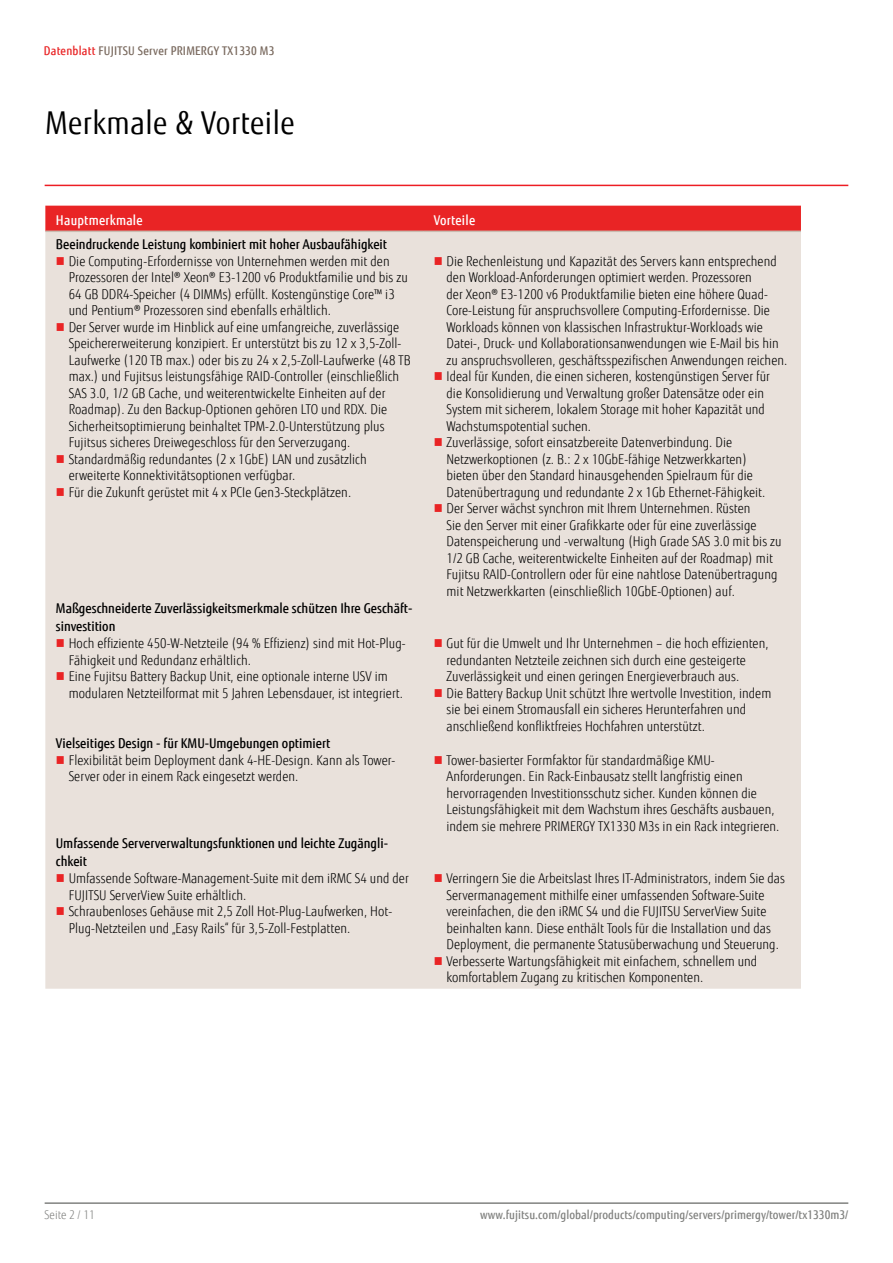
<style>
.page{position:relative;width:893px;height:1263px;background:#fff}
.page>*{position:absolute;margin:0;border:0;box-sizing:border-box;transform-origin:0 0}
.t1{font:31.5px "Fujitsu Sans";letter-spacing:.02em;color:#000;scale:.9 1}
.t2{font:300 13.5px/16.5px "Fujitsu Sans";letter-spacing:.005em;color:#000;scale:.9 1}
.t3{font:500 13.5px/18.1px "Fujitsu Sans";color:#000;scale:.9 1}
.t4{font:500 13.5px "Fujitsu Sans";letter-spacing:.02em;color:#fff;scale:.9 1}
.t5{font:500 12px "Fujitsu Sans";letter-spacing:.005em;color:#818280;scale:.9 1}
.t6{font:500 12px "Fujitsu Sans";letter-spacing:.02em;color:#79695e;scale:.9 1}
.t7{font:300 12px "Fujitsu Sans";letter-spacing:.005em;color:#818280;scale:.9 1}
.s1{color:#e92425}
</style>
<div class="page">
<hr style="left:45px;top:1202px;width:803px;height:2px;background:#818280">
<div style="left:45px;top:206px;width:756px;height:25px;background:#e92425"></div>
<div style="left:45px;top:232px;width:756px;height:757px;background:#e9e1db"></div>
<hr style="left:45px;top:231px;width:378px;height:1px;background:#c9bbb0">
<hr style="left:423px;top:231px;width:378px;height:1px;background:#c9bbb0">
<hr style="left:45px;top:185px;width:803px;height:1px;background:#ed1d24">
<svg style="left:57px;top:257px;width:7px;height:8px"></svg>
<svg style="left:57px;top:323px;width:7px;height:8px"></svg>
<svg style="left:57px;top:455px;width:7px;height:8px"></svg>
<svg style="left:57px;top:488px;width:7px;height:8px"></svg>
<svg style="left:435px;top:257px;width:7px;height:8px"></svg>
<svg style="left:435px;top:372px;width:7px;height:8px"></svg>
<svg style="left:435px;top:438px;width:7px;height:8px"></svg>
<svg style="left:435px;top:504px;width:7px;height:8px"></svg>
<svg style="left:57px;top:639px;width:7px;height:8px"></svg>
<svg style="left:57px;top:672px;width:7px;height:8px"></svg>
<svg style="left:435px;top:639px;width:7px;height:8px"></svg>
<svg style="left:435px;top:689px;width:7px;height:8px"></svg>
<svg style="left:57px;top:756px;width:7px;height:8px"></svg>
<svg style="left:435px;top:756px;width:7px;height:8px"></svg>
<svg style="left:57px;top:874px;width:7px;height:8px"></svg>
<svg style="left:57px;top:907px;width:7px;height:8px"></svg>
<svg style="left:435px;top:874px;width:7px;height:8px"></svg>
<svg style="left:435px;top:957px;width:7px;height:8px"></svg>
<p class="t6" style="left:44px;top:43px;width:258px"><span class="s1">Datenblatt</span> FUJITSU Server PRIMERGY TX1330 M3</p>
<h1 class="t1" style="left:45px;top:104px;width:279px">Merkmale &amp; Vorteile</h1>
<p class="t4" style="left:56px;top:212px;width:98px">Hauptmerkmale</p>
<p class="t4" style="left:434px;top:212px;width:48px">Vorteile</p>
<p class="t3" style="left:56px;top:235px;width:369px">Beeindruckende Leistung kombiniert mit hoher Ausbaufähigkeit</p>
<p class="t2" style="left:69px;top:253px;width:381px">Die Computing-Erfordernisse von Unternehmen werden mit den Prozessoren der Intel® Xeon® E3-1200 v6 Produktfamilie und bis zu 64 GB DDR4-Speicher (4 DIMMs) erfüllt. Kostengünstige Core™ i3 und Pentium® Prozessoren sind ebenfalls erhältlich.<br>Der Server wurde im Hinblick auf eine umfangreiche, zuverlässige Speichererweiterung konzipiert. Er unterstützt bis zu 12 x 3,5-Zoll-Laufwerke (120 TB max.) oder bis zu 24 x 2,5-Zoll-Laufwerke (48 TB max.) und Fujitsus leistungsfähige RAID-Controller (einschließlich SAS 3.0, 1/2 GB Cache, und weiterentwickelte Einheiten auf der Roadmap). Zu den Backup-Optionen gehören LTO und RDX. Die Sicherheitsoptimierung beinhaltet TPM-2.0-Unterstützung plus Fujitsus sicheres Dreiwegeschloss für den Serverzugang.<br>Standardmäßig redundantes (2 x 1GbE) LAN und zusätzlich erweiterte Konnektivitätsoptionen verfügbar.<br>Für die Zukunft gerüstet mit 4 x PCIe Gen3-Steckplätzen.</p>
<p class="t2" style="left:447px;top:253px;width:380px">Die Rechenleistung und Kapazität des Servers kann entsprechend den Workload-Anforderungen optimiert werden. Prozessoren<br>der Xeon® E3-1200 v6 Produktfamilie bieten eine höhere Quad-Core-Leistung für anspruchsvollere Computing-Erfordernisse. Die Workloads können von klassischen Infrastruktur-Workloads wie Datei-, Druck- und Kollaborationsanwendungen wie E-Mail bis hin zu anspruchsvolleren, geschäftsspezifischen Anwendungen reichen.<br>Ideal für Kunden, die einen sicheren, kostengünstigen Server für die Konsolidierung und Verwaltung großer Datensätze oder ein System mit sicherem, lokalem Storage mit hoher Kapazität und Wachstumspotential suchen.<br>Zuverlässige, sofort einsatzbereite Datenverbindung. Die Netzwerkoptionen (z. B.: 2 x 10GbE-fähige Netzwerkkarten)<br>bieten über den Standard hinausgehenden Spielraum für die Datenübertragung und redundante 2 x 1Gb Ethernet-Fähigkeit.<br>Der Server wächst synchron mit Ihrem Unternehmen. Rüsten<br>Sie den Server mit einer Grafikkarte oder für eine zuverlässige Datenspeicherung und -verwaltung (High Grade SAS 3.0 mit bis zu 1/2 GB Cache, weiterentwickelte Einheiten auf der Roadmap) mit Fujitsu RAID-Controllern oder für eine nahtlose Datenübertragung mit Netzwerkkarten (einschließlich 10GbE-Optionen) auf.</p>
<p class="t3" style="left:56px;top:599px;width:398px">Maßgeschneiderte Zuverlässigkeitsmerkmale schützen Ihre Geschäft&shy;sinvestition</p>
<p class="t2" style="left:69px;top:635px;width:376px">Hoch effiziente 450-W-Netzteile (94 % Effizienz) sind mit Hot-Plug-Fähigkeit und Redundanz erhältlich.<br>Eine Fujitsu Battery Backup Unit, eine optionale interne USV im modularen Netzteilformat mit 5 Jahren Lebensdauer, ist integriert.</p>
<p class="t2" style="left:447px;top:635px;width:362px">Gut für die Umwelt und Ihr Unternehmen – die hoch effizienten, redundanten Netzteile zeichnen sich durch eine gesteigerte Zuverlässigkeit und einen geringen Energieverbrauch aus.<br>Die Battery Backup Unit schützt Ihre wertvolle Investition, indem sie bei einem Stromausfall ein sicheres Herunterfahren und anschließend konfliktfreies Hochfahren unterstützt.</p>
<p class="t3" style="left:56px;top:734px;width:306px">Vielseitiges Design - für KMU-Umgebungen optimiert</p>
<p class="t2" style="left:69px;top:752px;width:364px">Flexibilität beim Deployment dank 4-HE-Design. Kann als Tower-<br>Server oder in einem Rack eingesetzt werden.</p>
<p class="t2" style="left:447px;top:752px;width:371px">Tower-basierter Formfaktor für standardmäßige KMU-Anforderungen. Ein Rack-Einbausatz stellt langfristig einen hervorragenden Investitionsschutz sicher. Kunden können die Leistungsfähigkeit mit dem Wachstum ihres Geschäfts ausbauen, indem sie mehrere PRIMERGY TX1330 M3s in ein Rack integrieren.</p>
<p class="t3" style="left:56px;top:834px;width:371px">Umfassende Serververwaltungsfunktionen und leichte Zugängli&shy;chkeit</p>
<p class="t2" style="left:69px;top:870px;width:379px">Umfassende Software-Management-Suite mit dem iRMC S4 und der FUJITSU ServerView Suite erhältlich.<br>Schraubenloses Gehäuse mit 2,5 Zoll Hot-Plug-Laufwerken, Hot-Plug-Netzteilen und „Easy Rails“ für 3,5-Zoll-Festplatten.</p>
<p class="t2" style="left:447px;top:870px;width:378px">Verringern Sie die Arbeitslast Ihres IT-Administrators, indem Sie das Servermanagement mithilfe einer umfassenden Software-Suite vereinfachen, die den iRMC S4 und die FUJITSU ServerView Suite beinhalten kann. Diese enthält Tools für die Installation und das Deployment, die permanente Statusüberwachung und Steuerung.<br>Verbesserte Wartungsfähigkeit mit einfachem, schnellem und komfortablem Zugang zu kritischen Komponenten.</p>
<p class="t7" style="left:45px;top:1208px;width:57px">Seite 2 / 11</p>
<p class="t5" style="left:480px;top:1208px;width:411px">www.fujitsu.com/global/products/computing/servers/primergy/tower/tx1330m3/</p>
</div>
